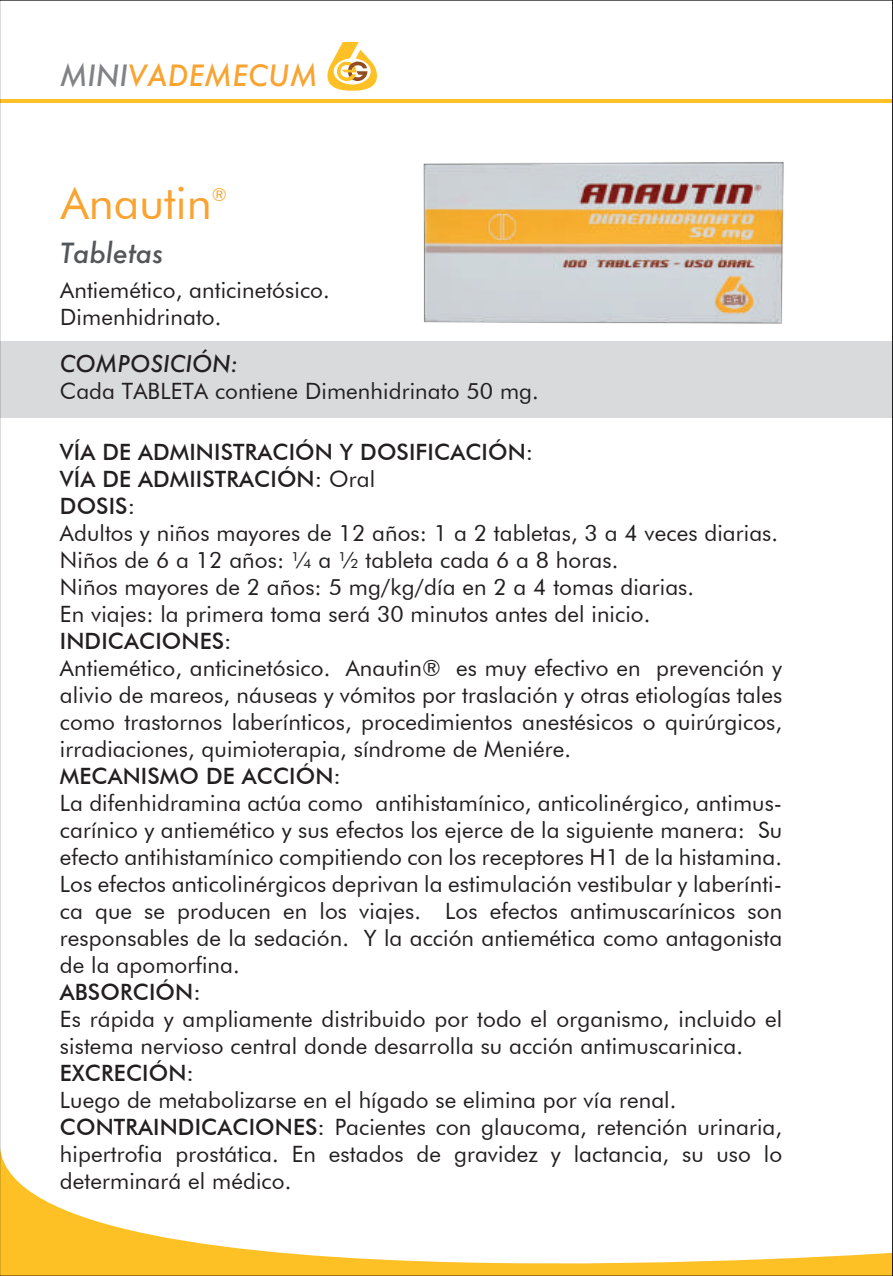
<style>
.page{position:relative;width:893px;height:1276px;background:#fff}
.page>*{position:absolute;margin:0;border:0;box-sizing:border-box;transform-origin:0 0}
.t1{font:45px "Futura BT";color:#f9a330}
.t2{font:italic 500 28.5px "Futura";letter-spacing:.015em;color:#f9a330}
.t3{font:italic 500 27px "Futura";color:#545759}
.t4{font:22.5px/27px "Futura BT";letter-spacing:.005em;color:#231f20}
.t5{font:500 22.5px/27px "Futura BT";letter-spacing:.005em;color:#231f20}
.t6{font:italic 500 22.5px "Futura";letter-spacing:.005em;color:#231f20}
.t7{font:18px "Futura BT";color:#f9a330}
.s1{color:#808285}
.s2{font-weight:400}
.s3{font-weight:500}
</style>
<div class="page">
<div style="left:0;top:341px;width:893px;height:77px;background:#d9dadc"></div>
<img style="left:423px;top:162px;width:361px;height:162px">
<svg style="left:2px;top:1157px;width:889px;height:117px"></svg>
<hr style="left:0;top:99px;width:893px;height:4px;background:#fec125">
<svg style="left:327px;top:42px;width:50px;height:49px"></svg>
<p class="t2" style="left:60px;top:55px;width:259px"><span class="s1">MINI</span>VADEMECUM</p>
<h1 class="t1" style="left:61px;top:176px;width:153px">Anautin</h1>
<p class="t7" style="left:212px;top:184px;width:16px">®</p>
<p class="t3" style="left:60px;top:234px;width:104px">Tabletas</p>
<p class="t4" style="left:60px;top:276px;width:271px">Antiemético, anticinetósico.<br>Dimenhidrinato.</p>
<p class="t6" style="left:60px;top:348px;width:179px">COMPOSICIÓN:</p>
<p class="t4" style="left:60px;top:377px;width:480px">Cada TABLETA contiene Dimenhidrinato 50 mg.</p>
<p class="t5" style="left:60px;top:438px;width:475px">VÍA DE ADMINISTRACIÓN Y DOSIFICACIÓN:<br>VÍA DE ADMIISTRACIÓN: <span class="s2">Oral<br></span>DOSIS:</p>
<p class="t4" style="left:60px;top:519px;width:720px">Adultos y niños mayores de 12 años: 1 a 2 tabletas, 3 a 4 veces diarias.<br>Niños de 6 a 12 años: ¼ a ½ tableta cada 6 a 8 horas.<br>Niños mayores de 2 años: 5 mg/kg/día en 2 a 4 tomas diarias.<br>En viajes: la primera toma será 30 minutos antes del inicio.</p>
<p class="t5" style="left:60px;top:627px;width:173px">INDICACIONES:</p>
<p class="t4" style="left:60px;top:654px;width:724px;text-align:justify">Antiemético, anticinetósico. Anautin® es muy efectivo en prevención y alivio de mareos, náuseas y vómitos por traslación y otras etiologías tales como trastornos laberínticos, procedimientos anestésicos o quirúrgicos, irradiaciones, quimioterapia, síndrome de Meniére.</p>
<p class="t5" style="left:60px;top:762px;width:283px">MECANISMO DE ACCIÓN:</p>
<p class="t4" style="left:60px;top:789px;width:724px;text-align:justify">La difenhidramina actúa como antihistamínico, anticolinérgico, antimus&shy;carínico y antiemético y sus efectos los ejerce de la siguiente manera: Su efecto antihistamínico compitiendo con los receptores H1 de la histamina.<br>Los efectos anticolinérgicos deprivan la estimulación vestibular y laberínti&shy;ca que se producen en los viajes. Los efectos antimuscarínicos son responsables de la sedación. Y la acción antiemética como antagonista de la apomorfina.</p>
<p class="t5" style="left:60px;top:978px;width:142px">ABSORCIÓN:</p>
<p class="t4" style="left:60px;top:1005px;width:724px">Es rápida y ampliamente distribuido por todo el organismo, incluido el sistema nervioso central donde desarrolla su acción antimuscarinica.</p>
<p class="t5" style="left:60px;top:1059px;width:136px">EXCRECIÓN:</p>
<p class="t4" style="left:60px;top:1086px;width:724px">Luego de metabolizarse en el hígado se elimina por vía renal.<br><span class="s3">CONTRAINDICACIONES:</span> Pacientes con glaucoma, retención urinaria, hipertrofia prostática. En estados de gravidez y lactancia, su uso lo determinará el médico.</p>
</div>
